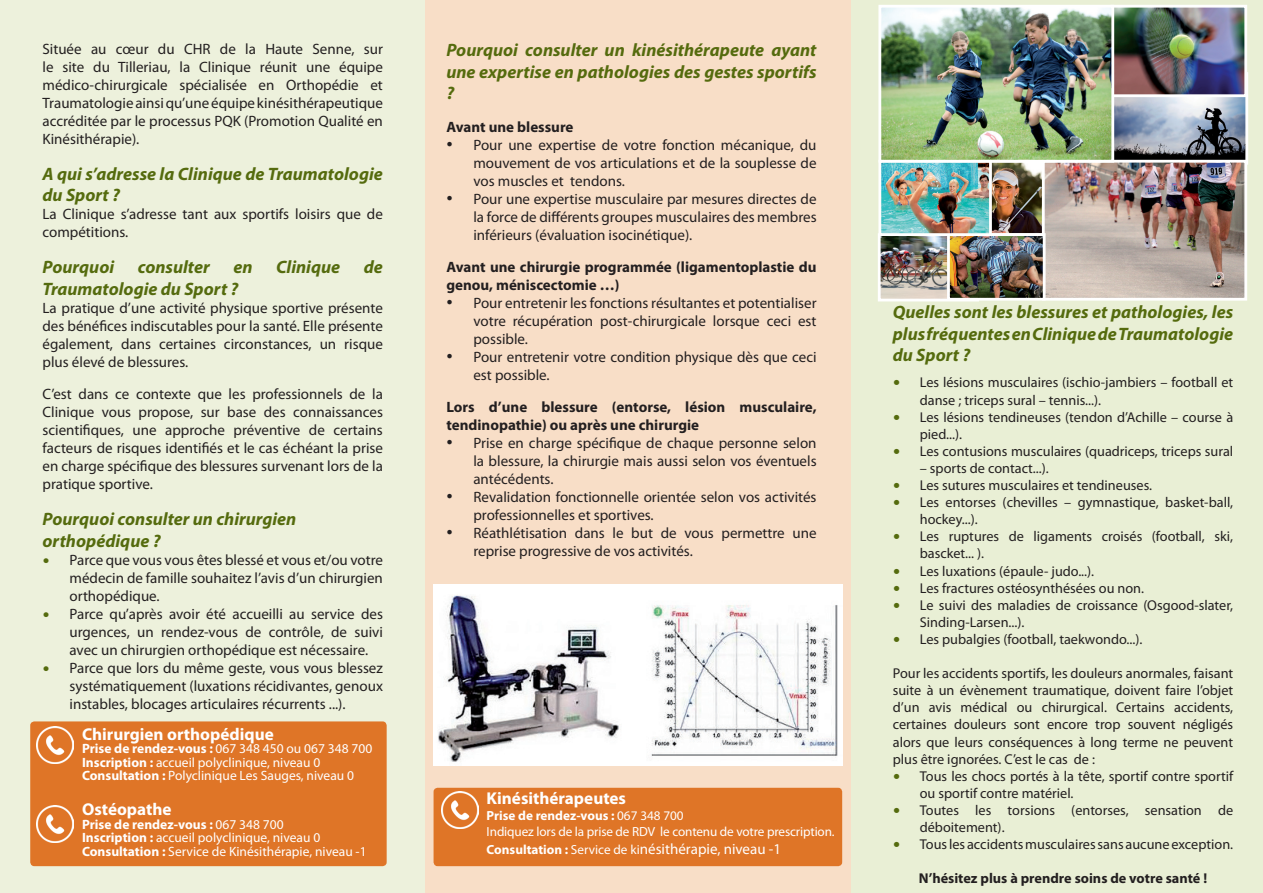
<style>
.page{position:relative;width:1263px;height:893px;background:#fff}
.page>*{position:absolute;margin:0;border:0;box-sizing:border-box;transform-origin:0 0}
.t1{font:italic 700 18px/21.6px "Myriad Pro";color:#556b0e}
.t2{font:700 17.1px "Myriad Pro";color:#fff}
.t3{font:15px/18px "Myriad Pro";color:#231f20;text-align:justify}
.t4{font:700 15px/18px "Myriad Pro";color:#231f20}
.t5{font:15px "Myriad Pro";color:#fff}
.t6{font:14.25px/17.1px "Myriad Pro";color:#231f20}
.t7{font:700 14.25px "Myriad Pro";color:#231f20}
.t8{font:13.5px/13.5px "Myriad Pro";color:#fff}
.t9{font:13.2px/15.9px "Myriad Pro";letter-spacing:-.01em;color:#fff}
.s1{font-family:"Verdana";font-size:13.5px;color:#556b0e}
.s2{font-weight:700}
.s3{font-family:"Times New Roman";font-size:18px}
.s4{font-weight:700;font-size:13.2px}
.s5{font-size:13.2px}
.s6{font-family:"Verdana";color:#556b0e}
</style>
<div class="page">
<div style="left:0;top:0;width:425px;height:893px;background:#edf1dc"></div>
<div style="left:425px;top:0;width:425px;height:893px;background:#f8dec7"></div>
<div style="left:850px;top:0;width:413px;height:893px;background:#e9efd5"></div>
<div style="left:30px;top:721px;width:357px;height:145px;background:#df7527;border-radius:4px"></div>
<img style="left:37px;top:727px;width:37px;height:37px">
<img style="left:434px;top:584px;width:408px;height:182px">
<div style="left:434px;top:788px;width:408px;height:78px;background:#df7527;border-radius:4px"></div>
<img style="left:441px;top:792px;width:37px;height:36px">
<img style="left:37px;top:806px;width:37px;height:37px">
<img style="left:1114px;top:97px;width:130px;height:63px">
<div style="left:1110px;top:72px;width:138px;height:93px;border:3px solid #fff"></div>
<img style="left:992px;top:164px;width:50px;height:68px">
<img style="left:882px;top:237px;width:65px;height:60px">
<div style="left:878px;top:233px;width:101px;height:68px;border:3px solid #fff"></div>
<img style="left:1046px;top:164px;width:197px;height:133px">
<div style="left:1042px;top:160px;width:205px;height:141px;border:3px solid #fff"></div>
<img style="left:951px;top:237px;width:90px;height:60px">
<div style="left:947px;top:233px;width:98px;height:68px;border:3px solid #fff"></div>
<img style="left:1114px;top:9px;width:129px;height:84px">
<div style="left:1110px;top:5px;width:137px;height:92px;border:3px solid #fff"></div>
<img style="left:882px;top:164px;width:106px;height:68px">
<div style="left:878px;top:160px;width:114px;height:76px;border:3px solid #fff"></div>
<img style="left:882px;top:9px;width:228px;height:150px">
<div style="left:878px;top:5px;width:236px;height:158px;border:3px solid #fff"></div>
<p class="t3" style="left:43px;top:40px;width:342px">Située au cœur du CHR de la Haute Senne, sur le site du Tilleriau, la Clinique réunit une équipe médico-chirurgicale spécialisée en Orthopédie et Traumatologie ainsi qu’une équipe kinésithérapeutique accréditée par le processus PQK (Promotion Qualité en Kinésithérapie).</p>
<p class="t1" style="left:43px;top:162px;width:342px">A qui s’adresse la Clinique de Traumatologie du Sport ?</p>
<p class="t3" style="left:43px;top:205px;width:342px">La Clinique s’adresse tant aux sportifs loisirs que de compétitions.</p>
<p class="t1" style="left:43px;top:256px;width:73px">Pourquoi</p>
<p class="t1" style="left:138px;top:256px;width:74px">consulter</p>
<p class="t1" style="left:233px;top:256px;width:21px">en</p>
<p class="t1" style="left:276px;top:256px;width:66px">Clinique</p>
<p class="t1" style="left:364px;top:256px;width:21px">de</p>
<p class="t1" style="left:43px;top:278px;width:197px">Traumatologie du Sport ?</p>
<p class="t3" style="left:43px;top:299px;width:342px">La pratique d’une activité physique sportive présente des bénéfices indiscutables pour la santé. Elle présente également, dans certaines circonstances, un risque plus élevé de blessures.</p>
<p class="t3" style="left:43px;top:385px;width:342px">C’est dans ce contexte que les professionnels de la Clinique vous propose, sur base des connaissances scientifiques, une approche préventive de certains facteurs de risques identifiés et le cas échéant la prise en charge spécifique des blessures survenant lors de la pratique sportive.</p>
<p class="t1" style="left:43px;top:508px;width:255px">Pourquoi consulter un chirurgien orthopédique ?</p>
<p class="t3" style="left:70px;top:551px;width:315px;text-indent:-27px"><span class="s1">•</span> Parce que vous vous êtes blessé et vous et/ou votre médecin de famille souhaitez l’avis d’un chirurgien orthopédique.</p>
<p class="t3" style="left:70px;top:605px;width:315px;text-indent:-27px"><span class="s1">•</span> Parce qu’après avoir été accueilli au service des urgences, un rendez-vous de contrôle, de suivi avec un chirurgien orthopédique est nécessaire.</p>
<p class="t3" style="left:70px;top:659px;width:315px;text-indent:-27px"><span class="s1">•</span> Parce que lors du même geste, vous vous blessez systématiquement (luxations récidivantes, genoux instables, blocages articulaires récurrents ...).</p>
<p class="t2" style="left:82px;top:723px;width:193px">Chirurgien orthopédique</p>
<p class="t8" style="left:82px;top:742px;width:292px"><span class="s2">Prise de rendez-vous :</span> 067 348 450 ou 067 348 700<br><span class="s2">Inscription :</span> accueil polyclinique, niveau 0<br><span class="s2">Consultation :</span> Polyclinique Les Sauges, niveau 0</p>
<p class="t2" style="left:82px;top:798px;width:91px">Ostéopathe</p>
<p class="t8" style="left:82px;top:817px;width:286px"><span class="s2">Prise de rendez-vous :</span> 067 348 700<br><span class="s2">Inscription :</span> accueil polyclinique, niveau 0<br><span class="s2">Consultation :</span> Service de Kinésithérapie, niveau -1</p>
<p class="t1" style="left:446px;top:39px;width:372px;text-align:justify">Pourquoi consulter un kinésithérapeute ayant une expertise en pathologies des gestes sportifs ?</p>
<p class="t4" style="left:446px;top:117px;width:129px">Avant une blessure</p>
<p class="t3" style="left:473px;top:135px;width:345px;text-indent:-27px"><span class="s3">•</span> Pour une expertise de votre fonction mécanique, du mouvement de vos articulations et de la souplesse de vos muscles et tendons.</p>
<p class="t3" style="left:473px;top:189px;width:345px;text-indent:-27px"><span class="s3">•</span> Pour une expertise musculaire par mesures directes de la force de différents groupes musculaires des membres inférieurs (évaluation isocinétique).</p>
<p class="t4" style="left:446px;top:257px;width:372px">Avant une chirurgie programmée (ligamentoplastie du genou, méniscectomie …)</p>
<p class="t3" style="left:473px;top:294px;width:345px;text-indent:-27px"><span class="s3">•</span> Pour entretenir les fonctions résultantes et potentialiser votre récupération post-chirurgicale lorsque ceci est possible.</p>
<p class="t3" style="left:473px;top:348px;width:345px;text-indent:-27px"><span class="s3">•</span> Pour entretenir votre condition physique dès que ceci est possible.</p>
<p class="t4" style="left:446px;top:398px;width:372px">Lors d’une blessure (entorse, lésion musculaire, tendinopathie) ou après une chirurgie</p>
<p class="t3" style="left:473px;top:434px;width:345px;text-indent:-27px"><span class="s3">•</span> Prise en charge spécifique de chaque personne selon la blessure, la chirurgie mais aussi selon vos éventuels antécédents.</p>
<p class="t3" style="left:473px;top:488px;width:345px;text-indent:-27px"><span class="s3">•</span> Revalidation fonctionnelle orientée selon vos activités professionnelles et sportives.</p>
<p class="t3" style="left:473px;top:524px;width:345px;text-indent:-27px"><span class="s3">•</span> Réathlétisation dans le but de vous permettre une reprise progressive de vos activités.</p>
<p class="t2" style="left:487px;top:787px;width:141px">Kinésithérapeutes</p>
<p class="t9" style="left:487px;top:808px;width:350px"><span class="s2">Prise de rendez-vous :</span> 067 348 700<br>Indiquez lors de la prise de RDV le contenu de votre prescription.</p>
<p class="t5" style="left:487px;top:840px;width:296px"><span class="s4">Consultation :</span> <span class="s5">Service de ki</span>nésithérapie, niveau -1</p>
<p class="t1" style="left:893px;top:301px;width:342px;text-align:justify">Quelles sont les blessures et pathologies, les plus fréquentes en Clinique de Traumatologie du Sport ?</p>
<p class="t6" style="left:920px;top:374px;width:315px;text-indent:-27px"><span class="s6">•</span> Les lésions musculaires (ischio-jambiers – football et danse ; triceps sural – tennis...).</p>
<p class="t6" style="left:920px;top:408px;width:315px;text-indent:-27px"><span class="s6">•</span> Les lésions tendineuses (tendon d’Achille – course à pied...).</p>
<p class="t6" style="left:893px;top:442px;width:342px"><span class="s6">•</span> Les contusions musculaires (quadriceps, triceps sural</p>
<p class="t6" style="left:920px;top:459px;width:130px">– sports de contact...).</p>
<p class="t6" style="left:893px;top:476px;width:261px"><span class="s6">•</span> Les sutures musculaires et tendineuses.</p>
<p class="t6" style="left:920px;top:494px;width:315px;text-indent:-27px"><span class="s6">•</span> Les entorses (chevilles – gymnastique, basket-ball, hockey...).</p>
<p class="t6" style="left:920px;top:528px;width:315px;text-indent:-27px"><span class="s6">•</span> Les ruptures de ligaments croisés (football, ski, bascket... ).</p>
<p class="t6" style="left:893px;top:562px;width:203px"><span class="s6">•</span> Les luxations (épaule- judo...).</p>
<p class="t6" style="left:893px;top:579px;width:253px"><span class="s6">•</span> Les fractures ostéosynthésées ou non.</p>
<p class="t6" style="left:920px;top:596px;width:315px;text-indent:-27px"><span class="s6">•</span> Le suivi des maladies de croissance (Osgood-slater,<br>Sinding-Larsen...).</p>
<p class="t6" style="left:893px;top:630px;width:251px"><span class="s6">•</span> Les pubalgies (football, taekwondo...).</p>
<p class="t6" style="left:893px;top:665px;width:342px;text-align:justify">Pour les accidents sportifs, les douleurs anormales, faisant suite à un évènement traumatique, doivent faire l’objet d’un avis médical ou chirurgical. Certains accidents, certaines douleurs sont encore trop souvent négligés alors que leurs conséquences à long terme ne peuvent plus être ignorées. C’est le cas de :</p>
<p class="t6" style="left:920px;top:767px;width:315px;text-indent:-27px"><span class="s6">•</span> Tous les chocs portés à la tête, sportif contre sportif ou sportif contre matériel.</p>
<p class="t6" style="left:920px;top:801px;width:315px;text-indent:-27px"><span class="s6">•</span> Toutes les torsions (entorses, sensation de déboitement).</p>
<p class="t6" style="left:893px;top:836px;width:342px"><span class="s6">•</span> Tous les accidents musculaires sans aucune exception.</p>
<p class="t7" style="left:919px;top:869px;width:290px">N’hésitez plus à prendre soins de votre santé !</p>
</div>
